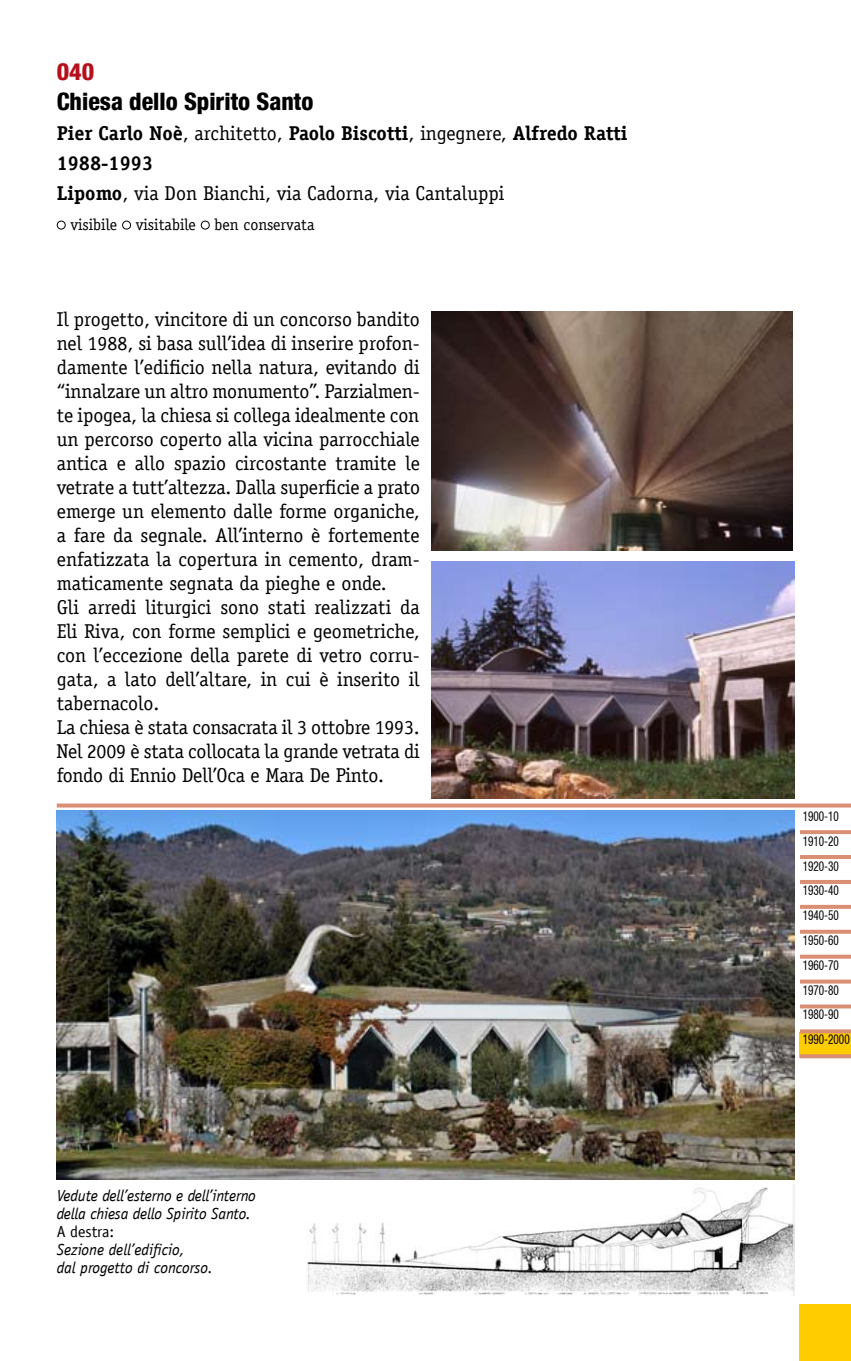
<style>
.page{position:relative;width:851px;height:1361px;background:#fff}
.page>*{position:absolute;margin:0;border:0;box-sizing:border-box;transform-origin:0 0}
.t1{font:800 condensed 24px "Helvetica 87";color:#000}
.t2{font:800 condensed 24px "Helvetica 87";color:#b6101d}
.t3{font:20px/24px "Officina Serif LT";color:#000}
.t4{font:italic 16px/18px "Officina Sans LT";letter-spacing:-.01em;color:#000}
.t5{font:16px "Officina Serif LT";color:#000}
.t6{font:16px "Officina Sans LT";color:#000}
.t7{font:condensed 14px/24.8px "Helvetica 57";color:#000;scale:.8 1}
.s1{font-weight:700}
</style>
<div class="page">
<div style="left:57px;top:221px;width:9px;height:9px;border:1px solid #000;border-radius:50%"></div>
<div style="left:122px;top:221px;width:9px;height:9px;border:1px solid #000;border-radius:50%"></div>
<div style="left:201px;top:221px;width:9px;height:9px;border:1px solid #000;border-radius:50%"></div>
<div style="left:799px;top:1032px;width:51px;height:25px;background:#fc0"></div>
<svg style="left:57px;top:803px;width:793px;height:4px;background:#de9d86"></svg>
<svg style="left:800px;top:830px;width:50px;height:4px"></svg>
<hr style="left:799px;top:855px;width:51px;height:4px;background:#d98f74">
<hr style="left:799px;top:880px;width:51px;height:4px;background:#d98f74">
<svg style="left:800px;top:905px;width:50px;height:4px"></svg>
<svg style="left:800px;top:929px;width:50px;height:4px"></svg>
<svg style="left:800px;top:954px;width:50px;height:4px"></svg>
<svg style="left:800px;top:979px;width:50px;height:4px"></svg>
<svg style="left:800px;top:1004px;width:50px;height:4px"></svg>
<svg style="left:800px;top:1029px;width:50px;height:4px"></svg>
<svg style="left:799px;top:1054px;width:51px;height:4px"></svg>
<div style="left:799px;top:1304px;width:51px;height:57px;background:#fc0"></div>
<img style="left:431px;top:561px;width:363px;height:238px">
<img style="left:431px;top:312px;width:361px;height:238px">
<img style="left:306px;top:1184px;width:488px;height:111px">
<img style="left:57px;top:811px;width:737px;height:368px">
<p class="t2" style="left:57px;top:56px;width:39px">040</p>
<p class="t1" style="left:57px;top:86px;width:258px">Chiesa dello Spirito Santo</p>
<p class="t3" style="left:57px;top:118px;width:572px;line-height:30px"><span class="s1">Pier Carlo Noè</span>, architetto, <span class="s1">Paolo Biscotti</span>, ingegnere, <span class="s1">Alfredo Ratti<br>1988-1993<br>Lipomo</span>, via Don Bianchi, via Cadorna, via Cantaluppi</p>
<p class="t5" style="left:70px;top:215px;width:245px">visibile visitabile ben conservata</p>
<p class="t3" style="left:57px;top:307px;width:365px">Il progetto, vincitore di un concorso bandito nel 1988, si basa sull’idea di inserire profon&shy;damente l’edificio nella natura, evitando di “innalzare un altro monumento”. Parzialmen&shy;te ipogea, la chiesa si collega idealmente con un percorso coperto alla vicina parrocchiale antica e allo spazio circostante tramite le vetrate a tutt’altezza. Dalla superficie a prato emerge un elemento dalle forme organiche, a fare da segnale. All’interno è fortemente enfatizzata la copertura in cemento, dram&shy;maticamente segnata da pieghe e onde.<br>Gli arredi liturgici sono stati realizzati da Eli Riva, con forme semplici e geometriche, con l’eccezione della parete di vetro corru&shy;gata, a lato dell’altare, in cui è inserito il tabernacolo.<br>La chiesa è stata consacrata il 3 ottobre 1993.<br>Nel 2009 è stata collocata la grande vetrata di fondo di Ennio Dell’Oca e Mara De Pinto.</p>
<p class="t4" style="left:57px;top:1187px;width:201px">Vedute dell’esterno e dell’interno della chiesa dello Spirito Santo.</p>
<p class="t6" style="left:57px;top:1222px;width:59px">A destra:</p>
<p class="t4" style="left:57px;top:1241px;width:158px">Sezione dell’edificio,<br>dal progetto di concorso.</p>
<p class="t7" style="left:802px;top:803px;width:60px">1900-10<br>1910-20<br>1920-30<br>1930-40<br>1940-50<br>1950-60<br>1960-70<br>1970-80<br>1980-90<br>1990-2000</p>
</div>
